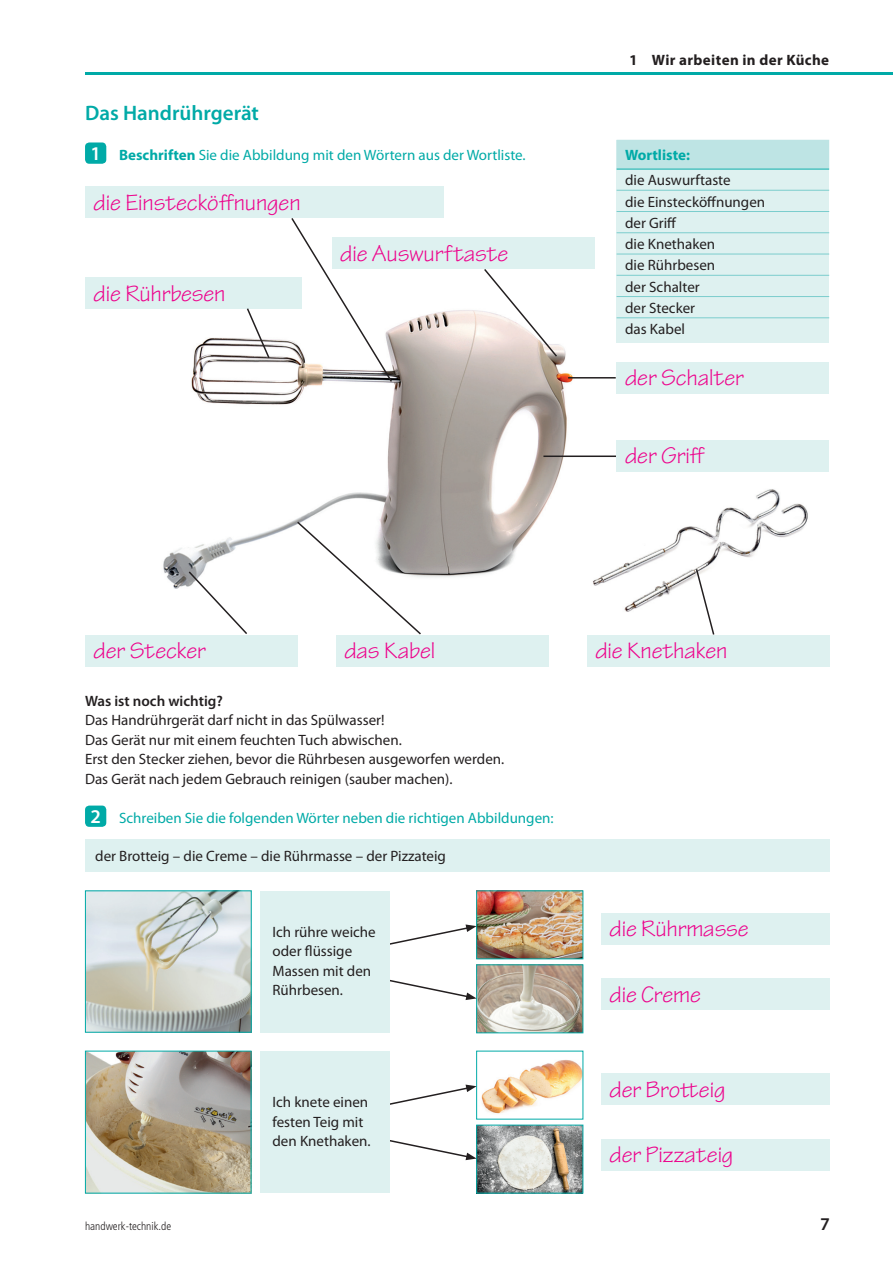
<style>
.page{position:relative;width:893px;height:1263px;background:#fff}
.page>*{position:absolute;margin:0;border:0;box-sizing:border-box;transform-origin:0 0}
.t1{font:24px "Tekton Pro";letter-spacing:-.005em;color:#ed028c}
.t2{font:600 21px "Myriad Pro";color:#00aaa7}
.t3{font:600 18px "Myriad Pro";color:#231f20}
.t4{font:15px/19.5px "Myriad Pro";color:#231f20}
.t5{font:15px "Myriad Pro";color:#00aaa7}
.t6{font:700 15px "Myriad Pro";letter-spacing:.025em;color:#231f20}
.t7{font:600 15px "Myriad Pro";color:#231f20}
.t8{font:700 15px "Myriad Pro";color:#00aaa7}
.t9{font:300 condensed 11.25px "Frutiger LT Std";color:#231f20}
.s1{font-weight:600;font-size:19.5px;color:#fff}
.s2{font-weight:700}
</style>
<div class="page">
<hr style="left:85px;top:72px;width:808px;height:2px;background:#00aaa7">
<div style="left:85px;top:839px;width:744px;height:33px;background:#def1f0"></div>
<div style="left:85px;top:142px;width:21px;height:22px;background:#00aaa7;border-radius:4px"></div>
<div style="left:85px;top:805px;width:21px;height:22px;background:#00aaa7;border-radius:4px"></div>
<img style="left:163px;top:292px;width:461px;height:296px">
<div style="left:336px;top:635px;width:213px;height:31px;background:#def1f0"></div>
<div style="left:85px;top:277px;width:217px;height:32px;background:#def1f0"></div>
<div style="left:85px;top:635px;width:213px;height:31px;background:#def1f0"></div>
<svg style="left:290px;top:218px;width:103px;height:165px"></svg>
<svg style="left:246px;top:308px;width:25px;height:52px"></svg>
<hr style="left:543px;top:455px;width:74px;height:2px;background:#231f20">
<div style="left:617px;top:140px;width:212px;height:203px;background:#def1f0"></div>
<div style="left:617px;top:140px;width:212px;height:28px;background:#bee4e4"></div>
<hr style="left:617px;top:169px;width:212px;height:1px;background:#00aaa7">
<hr style="left:617px;top:190px;width:212px;height:1px;background:#7bcdcd">
<hr style="left:617px;top:211px;width:212px;height:1px;background:#7bcdcd">
<hr style="left:617px;top:232px;width:212px;height:1px;background:#7bcdcd">
<hr style="left:617px;top:254px;width:212px;height:1px;background:#7bcdcd">
<hr style="left:617px;top:275px;width:212px;height:1px;background:#7bcdcd">
<hr style="left:617px;top:296px;width:212px;height:1px;background:#7bcdcd">
<hr style="left:617px;top:318px;width:212px;height:1px;background:#7bcdcd">
<div style="left:85px;top:186px;width:358px;height:32px;background:#def1f0"></div>
<div style="left:617px;top:440px;width:212px;height:31px;background:#def1f0"></div>
<div style="left:332px;top:237px;width:262px;height:32px;background:#def1f0"></div>
<div style="left:617px;top:362px;width:212px;height:31px;background:#def1f0"></div>
<svg style="left:483px;top:269px;width:76px;height:89px"></svg>
<hr style="left:568px;top:377px;width:48px;height:2px;background:#231f20">
<div style="left:587px;top:635px;width:242px;height:31px;background:#def1f0"></div>
<img style="left:87px;top:892px;width:163px;height:138px">
<div style="left:85px;top:890px;width:167px;height:142px;border:1px solid #00aaa7"></div>
<img style="left:87px;top:1053px;width:162px;height:138px">
<img style="left:478px;top:1127px;width:103px;height:64px">
<div style="left:476px;top:1125px;width:107px;height:68px;border:1px solid #00aaa7"></div>
<img style="left:481px;top:1060px;width:100px;height:54px">
<img style="left:478px;top:966px;width:103px;height:65px">
<img style="left:478px;top:892px;width:103px;height:65px">
<div style="left:476px;top:890px;width:107px;height:69px;border:1px solid #00aaa7"></div>
<div style="left:601px;top:978px;width:228px;height:32px;background:#def1f0"></div>
<div style="left:601px;top:913px;width:228px;height:32px;background:#def1f0"></div>
<div style="left:601px;top:1139px;width:228px;height:32px;background:#def1f0"></div>
<div style="left:601px;top:1073px;width:228px;height:32px;background:#def1f0"></div>
<svg style="left:389px;top:924px;width:88px;height:76px"></svg>
<svg style="left:389px;top:1084px;width:88px;height:76px"></svg>
<div style="left:260px;top:891px;width:129px;height:141px;background:#def1f0"></div>
<div style="left:260px;top:1051px;width:129px;height:142px;background:#def1f0"></div>
<svg style="left:187px;top:570px;width:62px;height:64px"></svg>
<svg style="left:296px;top:520px;width:127px;height:115px"></svg>
<img style="left:587px;top:476px;width:221px;height:136px">
<svg style="left:695px;top:567px;width:20px;height:68px"></svg>
<h2 class="t2" style="left:85px;top:102px;width:175px">Das Handrührgerät</h2>
<p class="t5" style="left:90px;top:146px;width:437px"><span class="s1">1</span> <span class="s2">Beschriften</span> Sie die Abbildung mit den Wörtern aus der Wortliste.</p>
<h1 class="t1" style="left:94px;top:188px;width:209px">die Einstecköffnungen</h1>
<h1 class="t1" style="left:94px;top:279px;width:133px">die Rührbesen</h1>
<h1 class="t1" style="left:340px;top:240px;width:170px">die Auswurftaste</h1>
<p class="t6" style="left:630px;top:52px;width:200px">1 Wir arbeiten in der Küche</p>
<p class="t8" style="left:625px;top:146px;width:66px">Wortliste:</p>
<p class="t4" style="left:625px;top:170px;width:142px;line-height:21.3px">die Auswurftaste<br>die Einstecköffnungen der Griff<br>die Knethaken<br>die Rührbesen<br>der Schalter<br>der Stecker<br>das Kabel</p>
<h1 class="t1" style="left:625px;top:364px;width:120px">der Schalter</h1>
<h1 class="t1" style="left:625px;top:442px;width:81px">der Griff</h1>
<h1 class="t1" style="left:94px;top:637px;width:114px">der Stecker</h1>
<h1 class="t1" style="left:344px;top:637px;width:92px">das Kabel</h1>
<p class="t7" style="left:85px;top:692px;width:139px">Was ist noch wichtig?</p>
<p class="t4" style="left:85px;top:710px;width:421px">Das Handrührgerät darf nicht in das Spülwasser!<br>Das Gerät nur mit einem feuchten Tuch abwischen.<br>Erst den Stecker ziehen, bevor die Rührbesen ausgeworfen werden.<br>Das Gerät nach jedem Gebrauch reinigen (sauber machen).</p>
<p class="t5" style="left:90px;top:809px;width:465px"><span class="s1">2</span> Schreiben Sie die folgenden Wörter neben die richtigen Abbildungen:</p>
<p class="t4" style="left:95px;top:846px;width:352px">der Brotteig – die Creme – die Rührmasse – der Pizzateig</p>
<p class="t4" style="left:272px;top:922px;width:105px">Ich rühre weiche oder flüssige<br>Massen mit den<br>Rührbesen.</p>
<p class="t4" style="left:272px;top:1093px;width:100px">Ich knete einen festen Teig mit den Knethaken.</p>
<h1 class="t1" style="left:595px;top:637px;width:134px">die Knethaken</h1>
<h1 class="t1" style="left:609px;top:915px;width:140px">die Rührmasse</h1>
<h1 class="t1" style="left:609px;top:980px;width:93px">die Creme</h1>
<h1 class="t1" style="left:609px;top:1075px;width:117px">der Brotteig</h1>
<h1 class="t1" style="left:609px;top:1141px;width:125px">der Pizzateig</h1>
<p class="t9" style="left:85px;top:1220px;width:88px">handwerk-technik.de</p>
<p class="t3" style="left:821px;top:1214px;width:9px">7</p>
</div>
